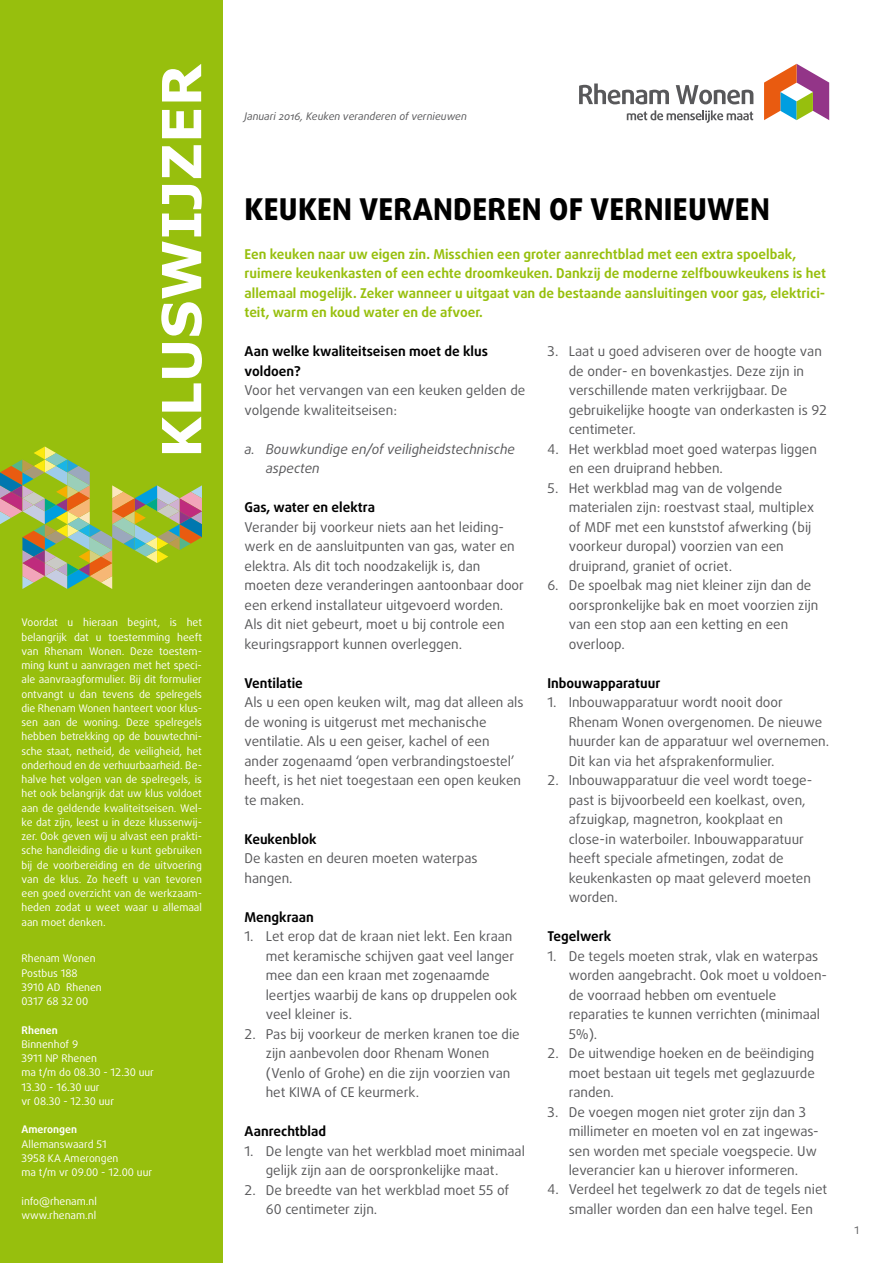
<style>
.page{position:relative;width:893px;height:1263px;background:#fff}
.page>*{position:absolute;margin:0;border:0;box-sizing:border-box;transform-origin:0 0}
.t1{font:800 30px "Daxline Pro";letter-spacing:.01em;color:#000}
.t2{font:13.5px/19.5px "Daxline Pro";color:#58585a}
.t3{font:700 13.5px/19.5px "Daxline Pro";color:#97bf0d}
.t4{font:700 13.5px/19.5px "Daxline Pro";color:#000}
.t5{font:italic 13.5px/19.5px "Daxline Pro";color:#58585a}
.t6{font:10.5px/14.2px "Daxline Pro";color:#fff}
.t7{font:italic 10.5px "Daxline Pro";color:#58585a}
.t8{font:700 10.5px "Daxline Pro";color:#fff}
.t9{font:10.5px "Daxline Pro";color:#58585a}
</style>
<div class="page">
<div style="left:0;top:0;width:223px;height:1263px;background:#97bf0d"></div>
<svg style="left:0;top:64px;width:202px;height:525px"></svg>
<svg style="left:579px;top:84px;width:90px;height:20px"></svg>
<svg style="left:676px;top:85px;width:77px;height:19px"></svg>
<svg style="left:627px;top:110px;width:126px;height:13px"></svg>
<svg style="left:764px;top:64px;width:65px;height:56px"></svg>
<p class="t6" style="left:22px;top:616px;width:182px;text-align:justify">Voordat u hieraan begint, is het belangrijk dat u toestemming heeft van Rhenam Wonen. Deze toestem&shy;ming kunt u aanvragen met het speci&shy;ale aanvraagformulier. Bij dit formulier ontvangt u dan tevens de spelregels die Rhenam Wonen hanteert voor klus&shy;sen aan de woning. Deze spelregels hebben betrekking op de bouwtechni&shy;sche staat, netheid, de veiligheid, het onderhoud en de verhuurbaarheid. Be&shy;halve het volgen van de spelregels, is het ook belangrijk dat uw klus voldoet aan de geldende kwaliteitseisen. Wel&shy;ke dat zijn, leest u in deze klussenwij&shy;zer. Ook geven wij u alvast een prakti&shy;sche handleiding die u kunt gebruiken bij de voorbereiding en de uitvoering van de klus. Zo heeft u van tevoren een goed overzicht van de werkzaam&shy;heden zodat u weet waar u allemaal aan moet denken.</p>
<p class="t6" style="left:22px;top:952px;width:82px">Rhenam Wonen<br>Postbus 188<br>3910 AD Rhenen<br>0317 68 32 00</p>
<p class="t8" style="left:22px;top:1023px;width:38px">Rhenen</p>
<p class="t6" style="left:22px;top:1037px;width:134px">Binnenhof 9<br>3911 NP Rhenen<br>ma t/m do 08.30 - 12.30 uur<br>13.30 - 16.30 uur<br>vr 08.30 - 12.30 uur</p>
<p class="t8" style="left:22px;top:1123px;width:57px">Amerongen</p>
<p class="t6" style="left:22px;top:1137px;width:132px">Allemanswaard 51<br>3958 KA Amerongen<br>ma t/m vr 09.00 - 12.00 uur</p>
<p class="t6" style="left:22px;top:1194px;width:77px">info@rhenam.nl www.rhenam.nl</p>
<p class="t7" style="left:244px;top:109px;width:224px">Januari 2016, Keuken veranderen of vernieuwen</p>
<h1 class="t1" style="left:245px;top:189px;width:527px">KEUKEN VERANDEREN OF VERNIEUWEN</h1>
<p class="t3" style="left:244px;top:244px;width:583px">Een keuken naar uw eigen zin. Misschien een groter aanrechtblad met een extra spoelbak, ruimere keukenkasten of een echte droomkeuken. Dankzij de moderne zelfbouwkeukens is het allemaal mogelijk. Zeker wanneer u uitgaat van de bestaande aansluitingen voor gas, elektrici&shy;teit, warm en koud water en de afvoer.</p>
<p class="t4" style="left:244px;top:342px;width:245px">Aan welke kwaliteitseisen moet de klus voldoen?</p>
<p class="t2" style="left:244px;top:381px;width:282px">Voor het vervangen van een keuken gelden de volgende kwaliteitseisen:</p>
<p class="t5" style="left:266px;top:439px;width:251px;text-indent:-21px">a. Bouwkundige en/of veiligheidstechnische aspecten</p>
<p class="t4" style="left:244px;top:498px;width:132px">Gas, water en elektra</p>
<p class="t2" style="left:244px;top:517px;width:281px">Verander bij voorkeur niets aan het leiding&shy;werk en de aansluitpunten van gas, water en elektra. Als dit toch noodzakelijk is, dan moeten deze veranderingen aantoonbaar door een erkend installateur uitgevoerd worden.<br>Als dit niet gebeurt, moet u bij controle een keuringsrapport kunnen overleggen.</p>
<p class="t4" style="left:244px;top:673px;width:60px">Ventilatie</p>
<p class="t2" style="left:244px;top:693px;width:280px">Als u een open keuken wilt, mag dat alleen als de woning is uitgerust met mechanische ventilatie. Als u een geiser, kachel of een ander zogenaamd ‘open verbrandingstoestel’ heeft, is het niet toegestaan een open keuken te maken.</p>
<p class="t4" style="left:244px;top:829px;width:74px">Keukenblok</p>
<p class="t2" style="left:244px;top:849px;width:235px">De kasten en deuren moeten waterpas hangen.</p>
<p class="t4" style="left:244px;top:907px;width:71px">Mengkraan</p>
<p class="t2" style="left:266px;top:927px;width:253px;text-indent:-21px">1. Let erop dat de kraan niet lekt. Een kraan met keramische schijven gaat veel langer mee dan een kraan met zogenaamde leertjes waarbij de kans op druppelen ook veel kleiner is.</p>
<p class="t2" style="left:266px;top:1024px;width:255px;text-indent:-21px">2. Pas bij voorkeur de merken kranen toe die zijn aanbevolen door Rhenam Wonen (Venlo of Grohe) en die zijn voorzien van het KIWA of CE keurmerk.</p>
<p class="t4" style="left:244px;top:1122px;width:83px">Aanrechtblad</p>
<p class="t2" style="left:244px;top:1141px;width:282px;text-align:center">1. De lengte van het werkblad moet minimaal gelijk zijn aan de oorspronkelijke maat.</p>
<p class="t2" style="left:266px;top:1180px;width:245px;text-indent:-21px">2. De breedte van het werkblad moet 55 of<br>60 centimeter zijn.</p>
<p class="t2" style="left:569px;top:342px;width:260px;text-indent:-21px">3. Laat u goed adviseren over de hoogte van de onder- en bovenkastjes. Deze zijn in verschillende maten verkrijgbaar. De gebruikelijke hoogte van onderkasten is 92 centimeter.</p>
<p class="t2" style="left:569px;top:439px;width:250px;text-indent:-21px">4. Het werkblad moet goed waterpas liggen en een druiprand hebben.</p>
<p class="t2" style="left:569px;top:478px;width:247px;text-indent:-21px">5. Het werkblad mag van de volgende materialen zijn: roestvast staal, multiplex of MDF met een kunststof afwerking (bij voorkeur duropal) voorzien van een druiprand, graniet of ocriet.</p>
<p class="t2" style="left:569px;top:576px;width:251px;text-indent:-21px">6. De spoelbak mag niet kleiner zijn dan de oorspronkelijke bak en moet voorzien zijn van een stop aan een ketting en een overloop.</p>
<p class="t4" style="left:547px;top:673px;width:114px">Inbouwapparatuur</p>
<p class="t2" style="left:569px;top:693px;width:262px;text-indent:-21px">1. Inbouwapparatuur wordt nooit door Rhenam Wonen overgenomen. De nieuwe huurder kan de apparatuur wel overnemen.<br>Dit kan via het afsprakenformulier.</p>
<p class="t2" style="left:569px;top:771px;width:245px;text-indent:-21px">2. Inbouwapparatuur die veel wordt toege&shy;past is bijvoorbeeld een koelkast, oven, afzuigkap, magnetron, kookplaat en close-in waterboiler. Inbouwapparatuur heeft speciale afmetingen, zodat de keukenkasten op maat geleverd moeten worden.</p>
<p class="t4" style="left:547px;top:926px;width:65px">Tegelwerk</p>
<p class="t2" style="left:569px;top:946px;width:260px;text-indent:-21px">1. De tegels moeten strak, vlak en waterpas worden aangebracht. Ook moet u voldoen&shy;de voorraad hebben om eventuele reparaties te kunnen verrichten (minimaal<br>5%).</p>
<p class="t2" style="left:569px;top:1043px;width:248px;text-align:justify;text-indent:-21px">2. De uitwendige hoeken en de beëindiging moet bestaan uit tegels met geglazuurde randen.</p>
<p class="t2" style="left:569px;top:1102px;width:251px;text-indent:-21px">3. De voegen mogen niet groter zijn dan 3 millimeter en moeten vol en zat ingewas&shy;sen worden met speciale voegspecie. Uw leverancier kan u hierover informeren.</p>
<p class="t2" style="left:547px;top:1180px;width:281px;text-align:center">4. Verdeel het tegelwerk zo dat de tegels niet smaller worden dan een halve tegel. Een</p>
<p class="t9" style="left:854px;top:1223px;width:6px">1</p>
</div>
